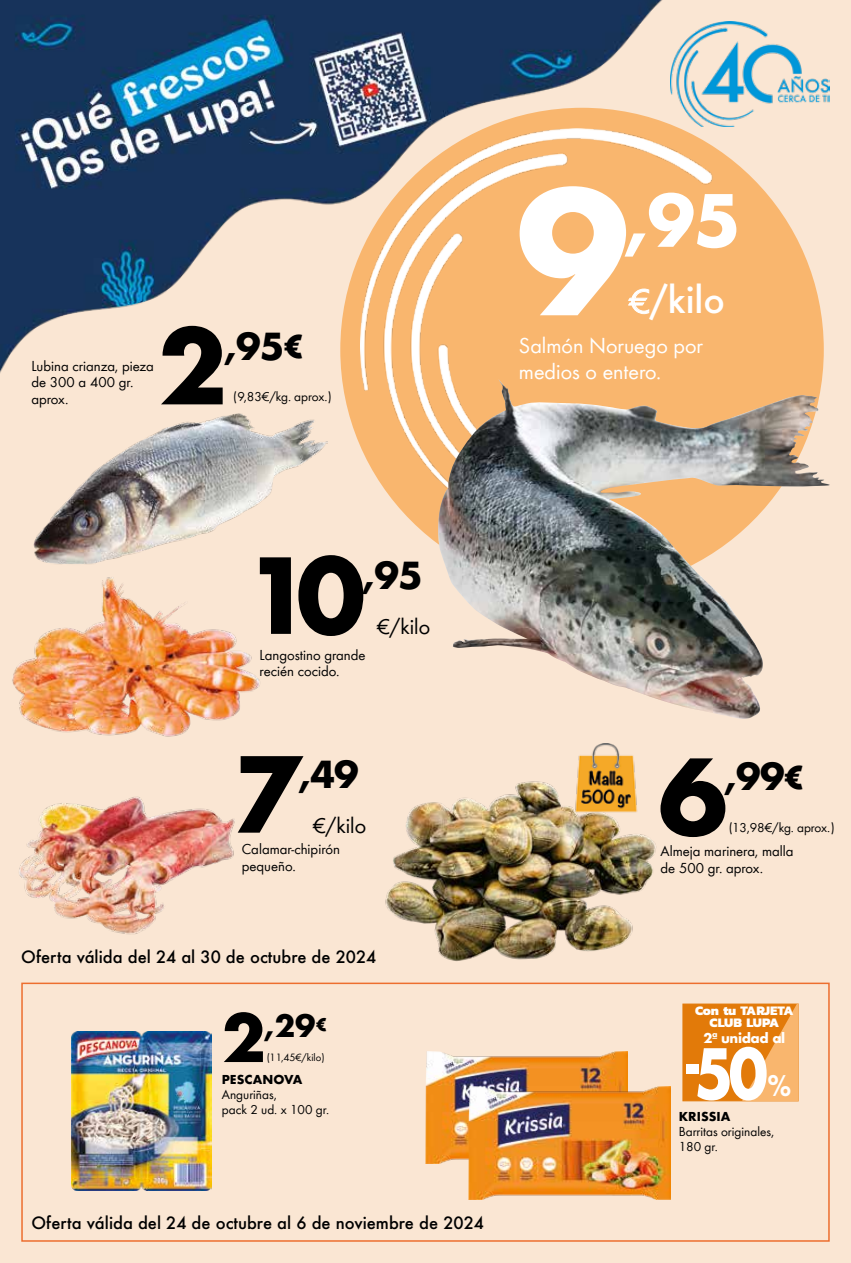
<style>
.page{position:relative;width:851px;height:1263px;background:#fff}
.page>*{position:absolute;margin:0;border:0;box-sizing:border-box;transform-origin:0 0}
.t1{font:700 166.5px "Futura";color:#fff}
.t2{font:700 101.55px "Futura";color:#000}
.t3{font:700 69.9px "Futura";color:#fff}
.t4{font:700 67.5px "Futura";color:#fff;scale:.85 1}
.t5{font:700 36.3px "Futura";letter-spacing:-.025em;color:#000}
.t6{font:500 35.7px "Futura";color:#fff}
.t7{font:700 30px "Futura";color:#000}
.t8{font:700 27.75px "Futura";color:#fff;scale:.85 1}
.t9{font:22.5px/25.5px "Futura";color:#fff}
.t10{font:22.5px "Futura";color:#000}
.t11{font:500 16.5px "Futura";color:#000}
.t12{font:15px/16.5px "Futura";color:#000}
.t13{font:13.5px/15px "Futura";color:#000}
.t14{font:800 13.2px/12px "Kanit";letter-spacing:-.025em;color:#fff;text-align:center}
.t15{font:700 13.2px "Futura";letter-spacing:-.03em;color:#fff}
.t16{font:700 12px "Futura";color:#000}
.t17{font:10.95px "Futura";color:#000}
.s1{font-size:30.6px}
.s2{font-weight:400}
.s3{font-size:64.5px}
</style>
<div class="page">
<div style="left:0;top:0;width:850px;height:1263px;background:#fae6d3"></div>
<img style="left:681px;top:21px;width:148px;height:105px">
<img style="left:361px;top:129px;width:469px;height:381px">
<img style="left:438px;top:383px;width:391px;height:336px">
<img style="left:71px;top:1031px;width:140px;height:159px">
<img style="left:385px;top:781px;width:271px;height:180px">
<img style="left:568px;top:743px;width:76px;height:73px">
<img style="left:19px;top:796px;width:216px;height:139px">
<img style="left:33px;top:414px;width:294px;height:148px">
<img style="left:12px;top:562px;width:248px;height:175px">
<div style="left:21px;top:982px;width:808px;height:260px;border:2px solid #ed6e2e"></div>
<img style="left:425px;top:1051px;width:202px;height:112px">
<img style="left:468px;top:1087px;width:203px;height:112px">
<div style="left:682px;top:1003px;width:116px;height:98px;background:#e27a09;border:1px solid #e27a09"></div>
<svg style="left:741px;top:1003px;width:57px;height:98px"></svg>
<div style="left:685px;top:1064px;width:13px;height:9px;background:#fff"></div>
<img style="left:1px;top:0;width:680px;height:394px">
<img style="left:0;top:0;width:1px;height:410px">
<p class="t12" style="left:31px;top:358px;width:124px">Lubina crianza, pieza de 300 a 400 gr. aprox.</p>
<h2 class="t2" style="left:158px;top:293px;width:71px">2</h2>
<h3 class="t5" style="left:225px;top:320px;width:81px">,95<span class="s1">€</span></h3>
<p class="t13" style="left:233px;top:389px;width:100px">(9,83€/kg. aprox.)</p>
<h1 class="t1" style="left:516px;top:132px;width:115px">9</h1>
<h3 class="t3" style="left:625px;top:170px;width:117px">,95</h3>
<h3 class="t6" style="left:629px;top:275px;width:97px"><span class="s2">€</span>/kilo</h3>
<h3 class="t9" style="left:519px;top:333px;width:185px">Salmón Noruego por medios o entero.</h3>
<h2 class="t2" style="left:244px;top:522px;width:123px">10</h2>
<h3 class="t5" style="left:363px;top:549px;width:61px">,95</h3>
<h3 class="t10" style="left:377px;top:613px;width:55px">€/kilo</h3>
<p class="t12" style="left:259px;top:646px;width:107px">Langostino grande recién cocido.</p>
<h2 class="t2" style="left:232px;top:721px;width:71px">7</h2>
<h3 class="t5" style="left:299px;top:748px;width:61px">,49</h3>
<h3 class="t10" style="left:313px;top:812px;width:55px">€/kilo</h3>
<p class="t12" style="left:242px;top:841px;width:99px">Calamar-chipirón pequeño.</p>
<p class="t11" style="left:21px;top:945px;width:356px">Oferta válida del 24 al 30 de octubre de 2024</p>
<h3 class="t7" style="left:222px;top:1004px;width:107px"><span class="s3">2</span>,29<sup>€</sup></h3>
<p class="t17" style="left:267px;top:1051px;width:59px">(11,45€/kilo)</p>
<p class="t16" style="left:222px;top:1071px;width:82px">PESCANOVA</p>
<p class="t13" style="left:222px;top:1087px;width:109px">Anguriñas,<br>pack 2 ud. x 100 gr.</p>
<p class="t11" style="left:31px;top:1211px;width:454px">Oferta válida del 24 de octubre al 6 de noviembre de 2024</p>
<h2 class="t2" style="left:658px;top:723px;width:71px">6</h2>
<h3 class="t5" style="left:724px;top:750px;width:81px">,99<span class="s1">€</span></h3>
<p class="t13" style="left:728px;top:820px;width:107px">(13,98€/kg. aprox.)</p>
<p class="t12" style="left:660px;top:843px;width:134px">Almeja marinera, malla de 500 gr. aprox.</p>
<p class="t14" style="left:695px;top:1004px;width:100px">Con tu TARJETA<br>CLUB LUPA</p>
<p class="t15" style="left:703px;top:1028px;width:83px">2ª unidad al</p>
<h3 class="t4" style="left:694px;top:1025px;width:88px">50</h3>
<h3 class="t8" style="left:767px;top:1066px;width:30px">%</h3>
<p class="t16" style="left:678px;top:1107px;width:53px">KRISSIA</p>
<p class="t13" style="left:678px;top:1123px;width:97px">Barritas originales,<br>180 gr.</p>
</div>
